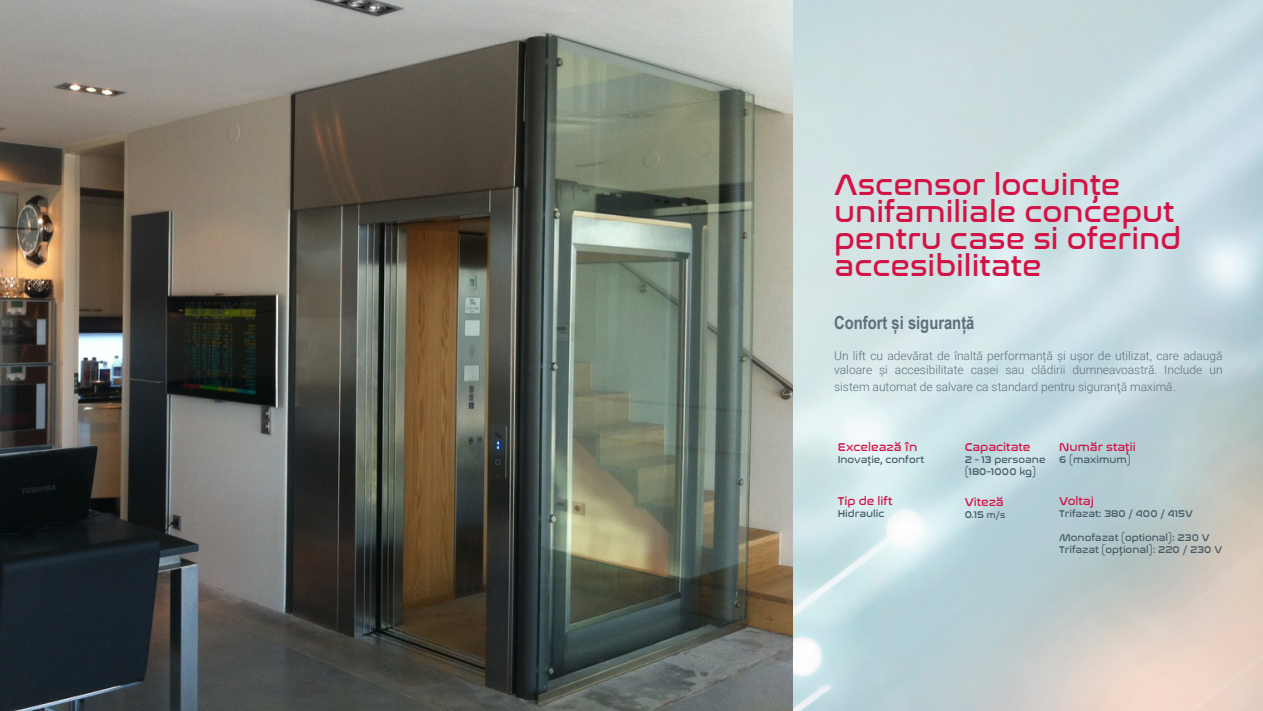
<style>
.page{position:relative;width:1263px;height:711px;background:#fff}
.page>*{position:absolute;margin:0;border:0;box-sizing:border-box;transform-origin:0 0}
.t1{font:30px/27px "Nasalization Rg";color:#d31245}
.t2{font:700 18px "Arial Narrow";color:#5d6f7a}
.t3{font:300 12px/14.4px "Roboto";color:#5d6f7a}
.t4{font:11.7px "Nasalization Rg";color:#d31245}
.t5{font:10.05px/12px "Nasalization Rg";color:#465b65}
.s1{font-family:"Frutiger Next LT";font-size:13.5px}
.s2{font-size:9px}
</style>
<div class="page">
<img style="left:792px;top:0;width:471px;height:710px">
<img style="left:0;top:0;width:792px;height:710px">
<h1 class="t1" style="left:834px;top:166px;width:349px">Ascensor locuințe unifamiliale conceput pentru case si oferind accesibilitate</h1>
<h2 class="t2" style="left:834px;top:309px;width:142px">Confort și siguranță</h2>
<p class="t3" style="left:834px;top:348px;width:390px">Un lift cu adevărat de înaltă performanță și ușor de utilizat, care adaugă valoare și accesibilitate casei sau clădirii dumneavoastră. Include un</p>
<p class="t3" style="left:834px;top:378px;width:344px">sistem automat de salvare ca standard pentru siguranţă maximă<span class="s1">.</span></p>
<p class="t4" style="left:838px;top:436px;width:81px">Excelează în</p>
<p class="t5" style="left:838px;top:452px;width:88px">Inovație, confort</p>
<p class="t4" style="left:838px;top:490px;width:56px">Tip de lift</p>
<p class="t5" style="left:838px;top:506px;width:48px">Hidraulic</p>
<p class="t4" style="left:965px;top:436px;width:67px">Capacitate</p>
<p class="t5" style="left:965px;top:452px;width:82px">2 - 13 persoane (180-1000 kg)</p>
<p class="t4" style="left:965px;top:491px;width:41px">Viteză</p>
<p class="t5" style="left:965px;top:507px;width:42px">0.15 <span class="s2">m/s</span></p>
<p class="t4" style="left:1059px;top:436px;width:78px">Număr staţii</p>
<p class="t5" style="left:1059px;top:452px;width:73px">6 (maximum)</p>
<p class="t4" style="left:1059px;top:490px;width:36px">Voltaj</p>
<p class="t5" style="left:1059px;top:506px;width:135px">Trifazat: 380 / 400 / 415V</p>
<p class="t5" style="left:1059px;top:530px;width:165px">Monofazat (optional): 230 V<br>Trifazat (opțional): 220 / 230 V</p>
</div>
